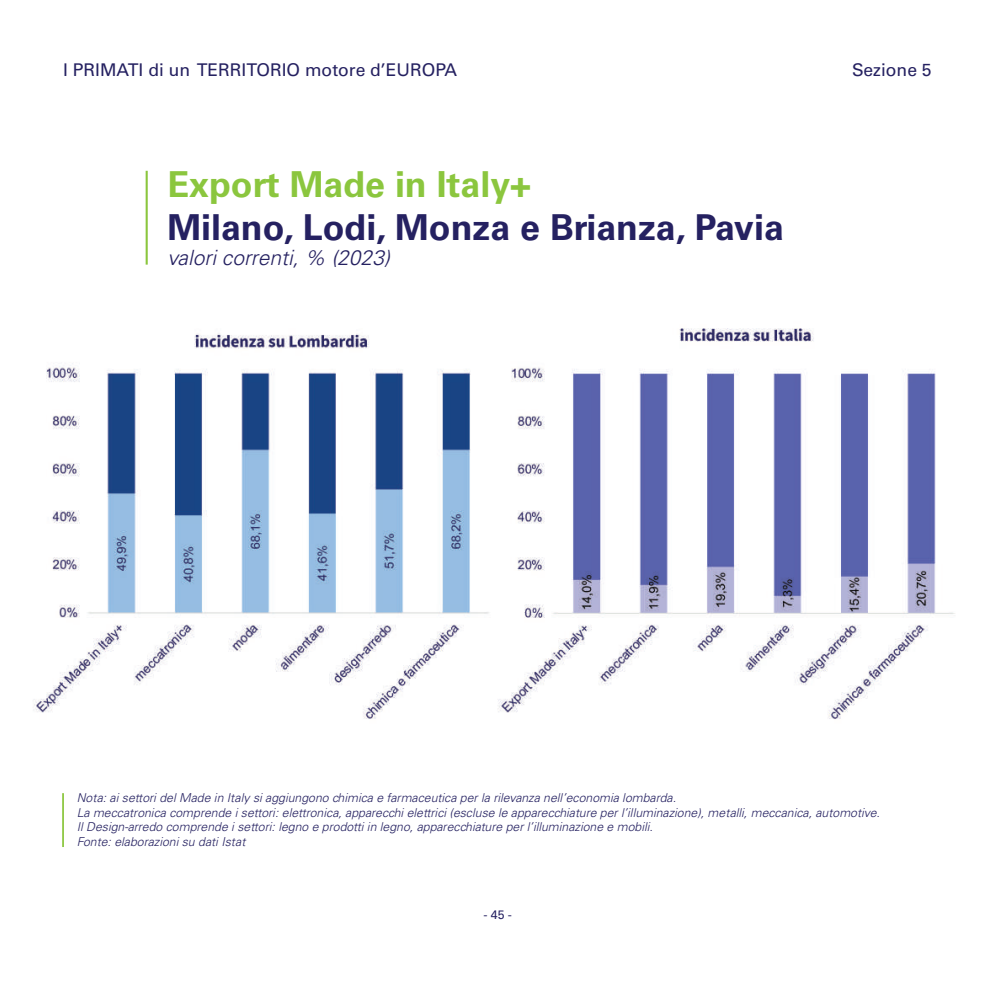
<style>
.page{position:relative;width:993px;height:993px;background:#fff}
.page>*{position:absolute;margin:0;border:0;box-sizing:border-box;transform-origin:0 0}
.t1{font:700 35.7px "Univers LT Std";color:#252161}
.t2{font:700 35.7px "Univers LT Std";color:#8bc63e}
.t3{font:italic 300 21px "Univers LT Std";color:#252161}
.t4{font:17.5px "Univers LT Std";color:#252161}
.t5{font:italic 300 12.25px/14.7px "Univers LT Std";color:#252161}
.t6{font:12.25px "Univers LT Std";color:#252161}
</style>
<div class="page">
<hr style="left:146px;top:171px;width:2px;height:93px;background:#8bc63e">
<hr style="left:62px;top:792px;width:2px;height:54px;background:#8bc63e">
<img style="left:33px;top:328px;width:922px;height:391px">
<h3 class="t4" style="left:63px;top:59px;width:395px">I PRIMATI di un TERRITORIO motore d’EUROPA</h3>
<h1 class="t2" style="left:167px;top:163px;width:365px">Export Made in Italy+</h1>
<h1 class="t1" style="left:167px;top:206px;width:618px">Milano, Lodi, Monza e Brianza, Pavia</h1>
<h2 class="t3" style="left:167px;top:244px;width:224px">valori correnti, % (2023)</h2>
<h3 class="t4" style="left:851px;top:59px;width:81px">Sezione 5</h3>
<p class="t5" style="left:77px;top:790px;width:804px">Nota: ai settori del Made in Italy si aggiungono chimica e farmaceutica per la rilevanza nell’economia lombarda.<br>La meccatronica comprende i settori: elettronica, apparecchi elettrici (escluse le apparecchiature per l’illuminazione), metalli, meccanica, automotive.<br>Il Design-arredo comprende i settori: legno e prodotti in legno, apparecchiature per l’illuminazione e mobili.<br>Fonte: elaborazioni su dati Istat</p>
<p class="t6" style="left:483px;top:906px;width:30px">- 45 -</p>
</div>
